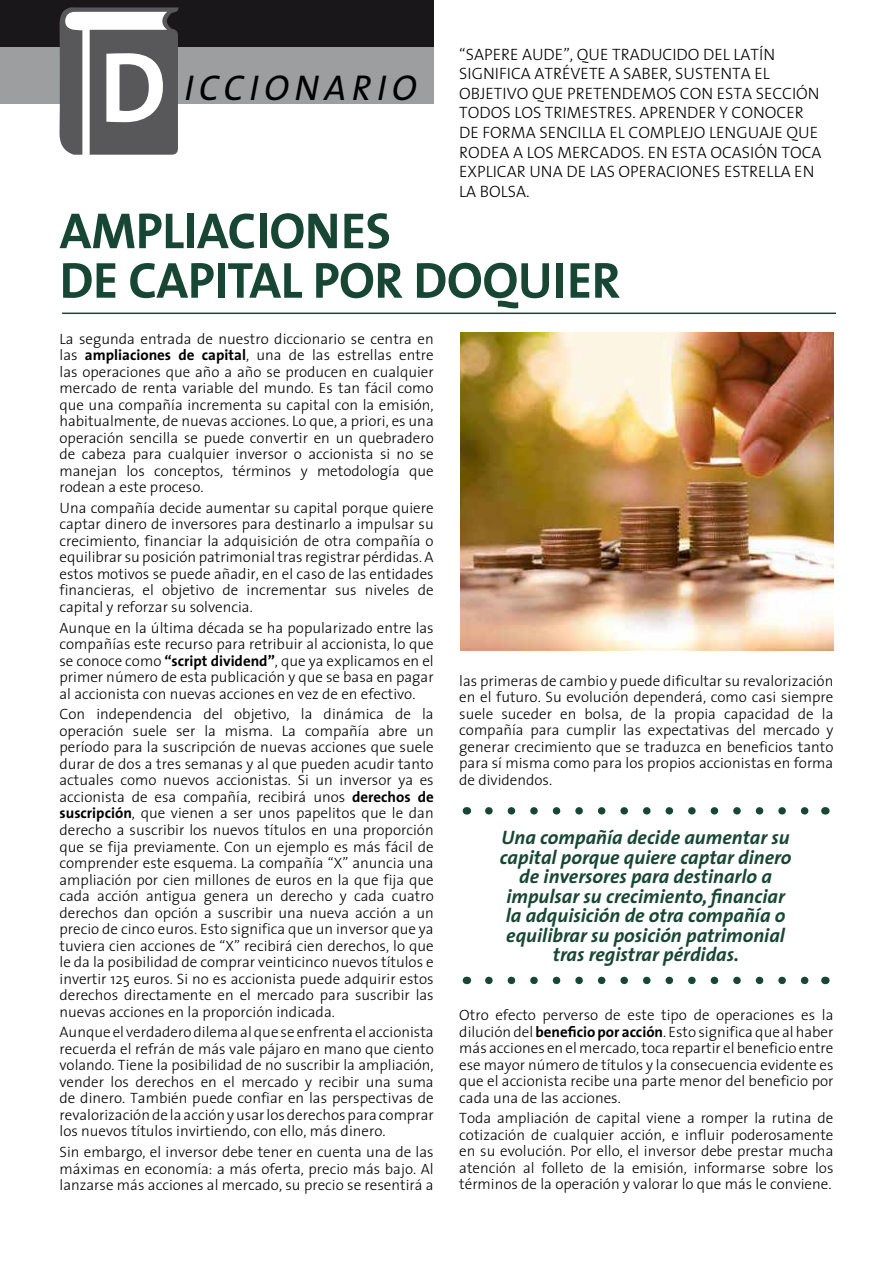
<style>
.page{position:relative;width:893px;height:1263px;background:#fff}
.page>*{position:absolute;margin:0;border:0;box-sizing:border-box;transform-origin:0 0}
.t1{font:700 100.95px "The Sans";color:#fff}
.t2{font:700 51px/49.5px "The Sans";letter-spacing:-.01em;color:#174734}
.t3{font:italic 36px "The Sans";letter-spacing:.15em;color:#000}
.t4{font:italic 700 19.5px/19.5px "The Sans";color:#174734;text-align:center}
.t5{font:300 16.5px/19.5px "The Sans";color:#000}
.t6{font:300 15px/16.5px "The Sans";color:#000;text-align:justify}
.s1{font-weight:700}
</style>
<div class="page">
<div style="left:0;top:47px;width:434px;height:57px;background:#9c9e9f"></div>
<div style="left:0;top:0;width:433px;height:47px;background:#1a171b"></div>
<svg style="left:59px;top:7px;width:120px;height:148px;background:#737375"></svg>
<svg style="left:467px;top:807px;width:358px;height:7px"></svg>
<svg style="left:467px;top:977px;width:358px;height:7px"></svg>
<svg style="left:489px;top:807px;width:325px;height:7px"></svg>
<svg style="left:489px;top:977px;width:325px;height:7px"></svg>
<hr style="left:62px;top:313px;width:774px;height:1px;background:#174734">
<img style="left:461px;top:332px;width:372px;height:319px">
<h1 class="t1" style="left:99px;top:3px;width:69px">D</h1>
<h3 class="t3" style="left:184px;top:58px;width:234px">ICCIONARIO</h3>
<p class="t5" style="left:459px;top:44px;width:364px">“SAPERE AUDE”, QUE TRADUCIDO DEL LATÍN SIGNIFICA ATRÉVETE A SABER, SUSTENTA EL OBJETIVO QUE PRETENDEMOS CON ESTA SECCIÓN TODOS LOS TRIMESTRES. APRENDER Y CONOCER DE FORMA SENCILLA EL COMPLEJO LENGUAJE QUE RODEA A LOS MERCADOS. EN ESTA OCASIÓN TOCA EXPLICAR UNA DE LAS OPERACIONES ESTRELLA EN LA BOLSA.</p>
<h2 class="t2" style="left:60px;top:205px;width:562px">AMPLIACIONES<br>DE CAPITAL POR DOQUIER</h2>
<p class="t6" style="left:60px;top:330px;width:376px">La segunda entrada de nuestro diccionario se centra en las <span class="s1">ampliaciones de capital</span>, una de las estrellas entre las operaciones que año a año se producen en cualquier mercado de renta variable del mundo. Es tan fácil como que una compañía incrementa su capital con la emisión, habitualmente, de nuevas acciones. Lo que, a priori, es una operación sencilla se puede convertir en un quebradero de cabeza para cualquier inversor o accionista si no se manejan los conceptos, términos y metodología que rodean a este proceso.</p>
<p class="t6" style="left:60px;top:499px;width:376px">Una compañía decide aumentar su capital porque quiere captar dinero de inversores para destinarlo a impulsar su crecimiento, financiar la adquisición de otra compañía o equilibrar su posición patrimonial tras registrar pérdidas. A estos motivos se puede añadir, en el caso de las entidades financieras, el objetivo de incrementar sus niveles de capital y reforzar su solvencia.</p>
<p class="t6" style="left:60px;top:619px;width:376px">Aunque en la última década se ha popularizado entre las compañías este recurso para retribuir al accionista, lo que se conoce como <span class="s1">“script dividend”</span>, que ya explicamos en el primer número de esta publicación y que se basa en pagar al accionista con nuevas acciones en vez de en efectivo.</p>
<p class="t6" style="left:60px;top:706px;width:376px">Con independencia del objetivo, la dinámica de la operación suele ser la misma. La compañía abre un período para la suscripción de nuevas acciones que suele durar de dos a tres semanas y al que pueden acudir tanto actuales como nuevos accionistas. Si un inversor ya es accionista de esa compañía, recibirá unos <span class="s1">derechos de suscripción</span>, que vienen a ser unos papelitos que le dan derecho a suscribir los nuevos títulos en una proporción que se fija previamente. Con un ejemplo es más fácil de comprender este esquema. La compañía “X” anuncia una ampliación por cien millones de euros en la que fija que cada acción antigua genera un derecho y cada cuatro derechos dan opción a suscribir una nueva acción a un precio de cinco euros. Esto significa que un inversor que ya tuviera cien acciones de “X” recibirá cien derechos, lo que le da la posibilidad de comprar veinticinco nuevos títulos e invertir 125 euros. Si no es accionista puede adquirir estos derechos directamente en el mercado para suscribir las nuevas acciones en la proporción indicada.</p>
<p class="t6" style="left:60px;top:1023px;width:376px">Aunque el verdadero dilema al que se enfrenta el accionista recuerda el refrán de más vale pájaro en mano que ciento volando. Tiene la posibilidad de no suscribir la ampliación, vender los derechos en el mercado y recibir una suma de dinero. También puede confiar en las perspectivas de revalorización de la acción y usar los derechos para comprar los nuevos títulos invirtiendo, con ello, más dinero.</p>
<p class="t6" style="left:60px;top:1143px;width:376px">Sin embargo, el inversor debe tener en cuenta una de las máximas en economía: a más oferta, precio más bajo. Al lanzarse más acciones al mercado, su precio se resentirá a</p>
<p class="t6" style="left:459px;top:672px;width:376px">las primeras de cambio y puede dificultar su revalorización en el futuro. Su evolución dependerá, como casi siempre suele suceder en bolsa, de la propia capacidad de la compañía para cumplir las expectativas del mercado y generar crecimiento que se traduzca en beneficios tanto para sí misma como para los propios accionistas en forma de dividendos.</p>
<h3 class="t4" style="left:500px;top:827px;width:293px">Una compañía decide aumentar su capital porque quiere captar dinero de inversores para destinarlo a impulsar su crecimiento, financiar la adquisición de otra compañía o equilibrar su posición patrimonial tras registrar pérdidas.</h3>
<p class="t6" style="left:459px;top:1006px;width:376px">Otro efecto perverso de este tipo de operaciones es la dilución del <span class="s1">beneficio por acción</span>. Esto significa que al haber más acciones en el mercado, toca repartir el beneficio entre ese mayor número de títulos y la consecuencia evidente es que el accionista recibe una parte menor del beneficio por cada una de las acciones.</p>
<p class="t6" style="left:459px;top:1109px;width:376px">Toda ampliación de capital viene a romper la rutina de cotización de cualquier acción, e influir poderosamente en su evolución. Por ello, el inversor debe prestar mucha atención al folleto de la emisión, informarse sobre los términos de la operación y valorar lo que más le conviene.</p>
</div>
